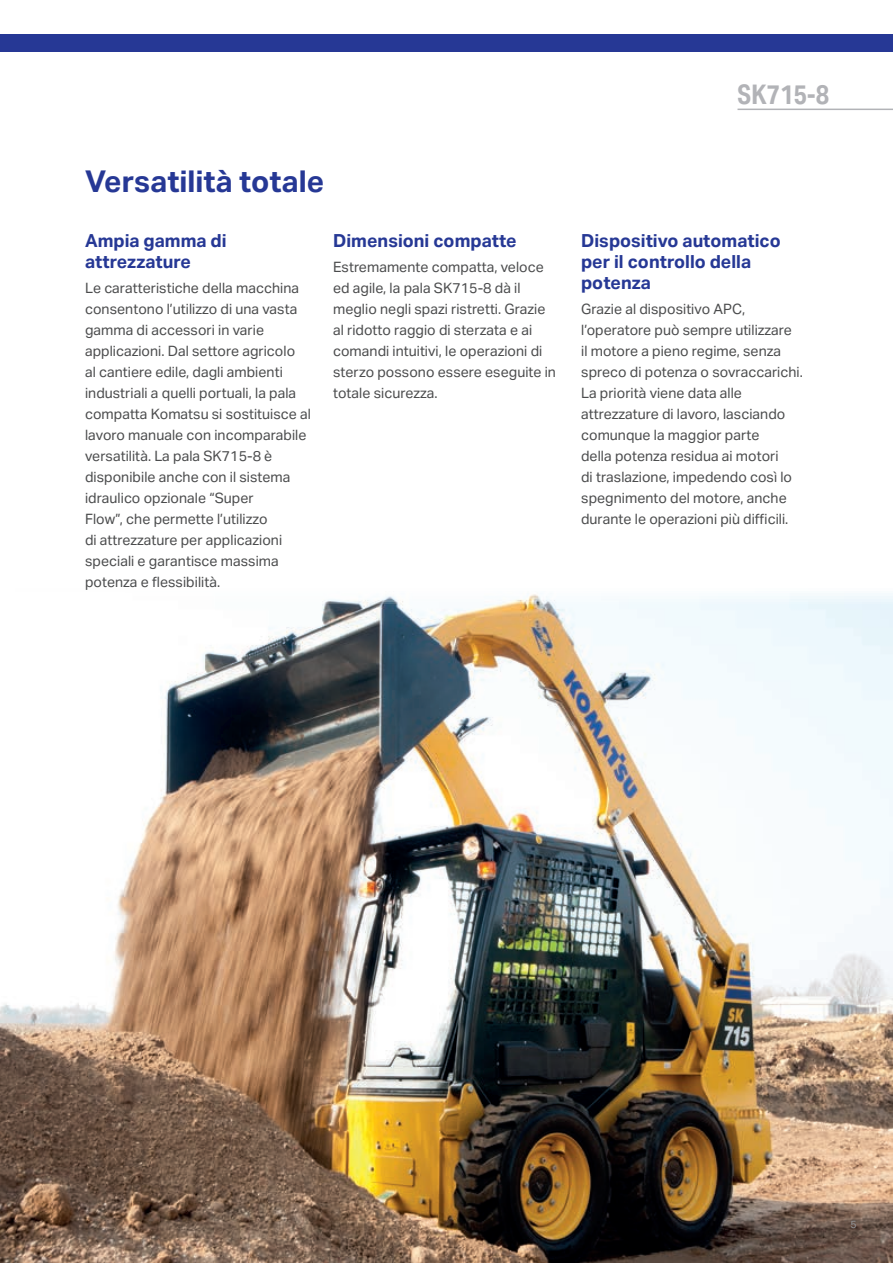
<style>
.page{position:relative;width:893px;height:1263px;background:#fff}
.page>*{position:absolute;margin:0;border:0;box-sizing:border-box;transform-origin:0 0}
.t1{font:700 30px "Aktiv Grotesk";color:#263895}
.t2{font:700 27px "Aktiv Grotesk Cd";color:#b2b3b7}
.t3{font:700 18px/21px "Aktiv Grotesk";color:#263895}
.t4{font:14.25px/21px "Aktiv Grotesk";color:#4b4c4d}
.t5{font:10.5px "Aktiv Grotesk";color:#939598}
</style>
<div class="page">
<img style="left:0;top:593px;width:893px;height:670px">
<div style="left:0;top:34px;width:893px;height:17px;background:#263895"></div>
<hr style="left:737px;top:109px;width:156px;height:1px;background:#b2b3b7">
<h1 class="t1" style="left:85px;top:164px;width:241px">Versatilità totale</h1>
<p class="t3" style="left:85px;top:230px;width:143px">Ampia gamma di attrezzature</p>
<p class="t4" style="left:85px;top:278px;width:227px">Le caratteristiche della macchina consentono l’utilizzo di una vasta gamma di accessori in varie applicazioni. Dal settore agricolo<br>al cantiere edile, dagli ambienti industriali a quelli portuali, la pala compatta Komatsu si sostituisce al lavoro manuale con incomparabile versatilità. La pala SK715-8 è disponibile anche con il sistema idraulico opzionale “Super<br>Flow”, che permette l’utilizzo<br>di attrezzature per applicazioni speciali e garantisce massima potenza e flessibilità.</p>
<p class="t3" style="left:333px;top:230px;width:185px">Dimensioni compatte</p>
<p class="t4" style="left:333px;top:257px;width:224px">Estremamente compatta, veloce ed agile, la pala SK715-8 dà il meglio negli spazi ristretti. Grazie al ridotto raggio di sterzata e ai comandi intuitivi, le operazioni di sterzo possono essere eseguite in totale sicurezza.</p>
<h2 class="t2" style="left:737px;top:79px;width:93px">SK715-8</h2>
<p class="t3" style="left:581px;top:230px;width:201px">Dispositivo automatico per il controllo della potenza</p>
<p class="t4" style="left:581px;top:299px;width:223px">Grazie al dispositivo APC, l’operatore può sempre utilizzare<br>il motore a pieno regime, senza spreco di potenza o sovraccarichi.<br>La priorità viene data alle attrezzature di lavoro, lasciando comunque la maggior parte<br>della potenza residua ai motori<br>di traslazione, impedendo così lo spegnimento del motore, anche durante le operazioni più difficili.</p>
<p class="t5" style="left:850px;top:1218px;width:8px">5</p>
</div>
